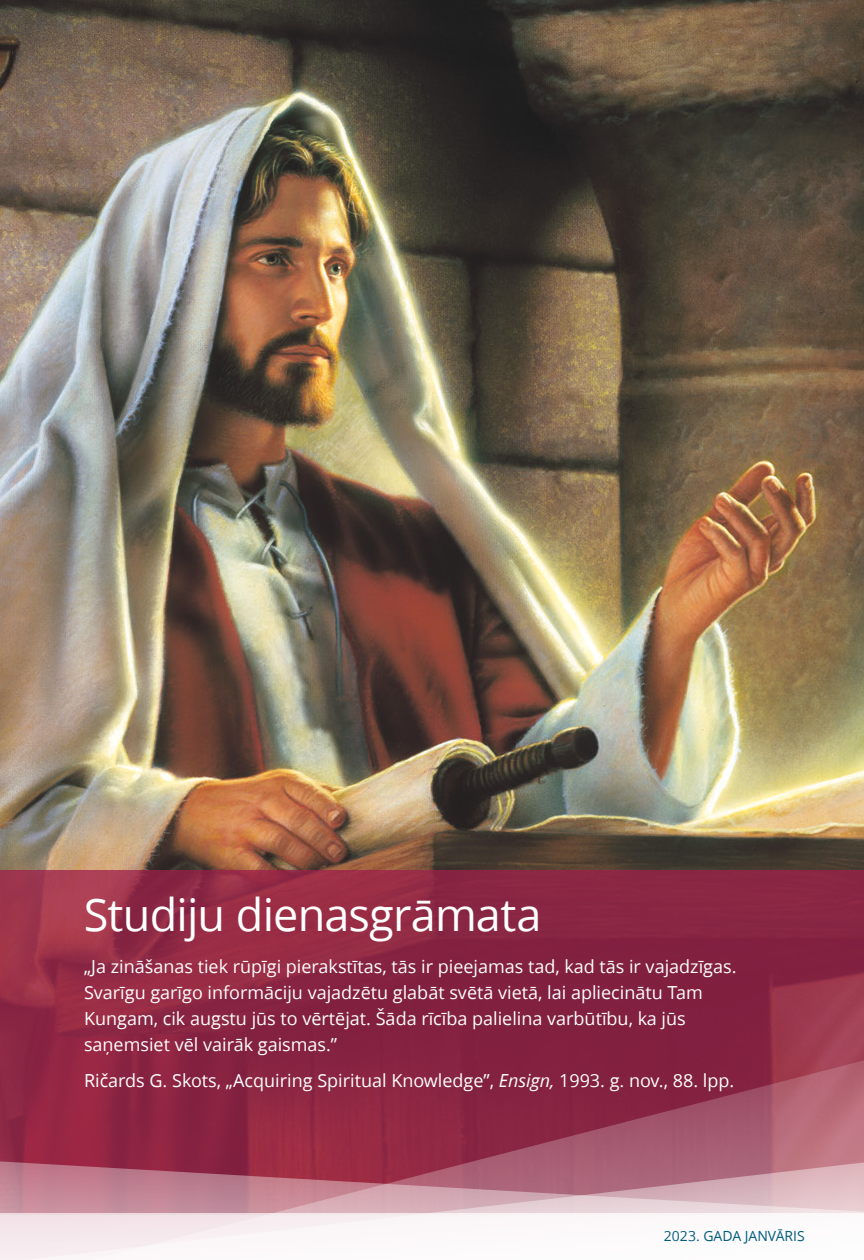
<style>
.page{position:relative;width:864px;height:1260px;background:#fff}
.page>*{position:absolute;margin:0;border:0;box-sizing:border-box;transform-origin:0 0}
.para_COVERFR-title{font:45px "Zoramlds Lat";letter-spacing:-.02em;color:#fff}
.para_QUOTE-parafirst{font:18px/26px "Zoramlds Lat";color:#fff}
.para_QUOTE-CIT-para{font:18px "Zoramlds Lat";color:#fff}
.para_DateRevision{font:14px "Zoramlds Lat";color:#005d7e}
.s1{font-style:italic}
</style>
<div class="page">
<img style="left:0;top:0;width:864px;height:870px">
<svg style="left:0;top:870px;width:864px;height:290px;background:#8c2743"></svg>
<svg style="left:22px;top:1056px;width:842px;height:104px;background:#93324d"></svg>
<svg style="left:0;top:1160px;width:864px;height:54px;background:#c18695"></svg>
<div style="left:0;top:1214px;width:864px;height:46px;background:linear-gradient(to right,#f6ebef,#fff)"></div>
<p class="para_COVERFR-title" style="left:84px;top:882px;width:459px">Studiju dienasgrāmata</p>
<p class="para_QUOTE-parafirst" style="left:84px;top:953px;width:654px">„Ja zināšanas tiek rūpīgi pierakstītas, tās ir pieejamas tad, kad tās ir vajadzīgas.<br>Svarīgu garīgo informāciju vajadzētu glabāt svētā vietā, lai apliecinātu Tam Kungam, cik augstu jūs to vērtējat. Šāda rīcība palielina varbūtību, ka jūs saņemsiet vēl vairāk gaismas.”</p>
<p class="para_QUOTE-CIT-para" style="left:84px;top:1067px;width:652px">Ričards G. Skots, „Acquiring Spiritual Knowledge”, <span class="s1">Ensign,</span> 1993. g. nov., 88. lpp.</p>
<p class="para_DateRevision" style="left:664px;top:1226px;width:142px">2023. GADA JANVĀRIS</p>
</div>
